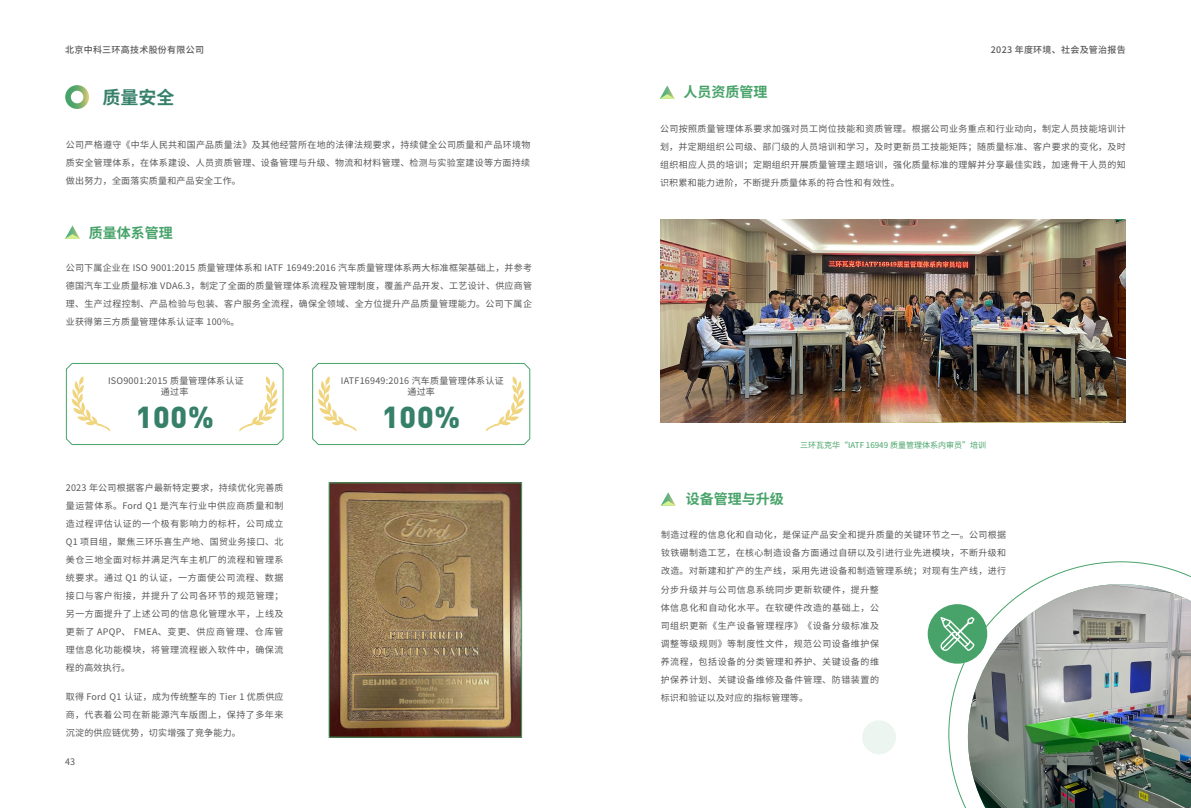
<style>
.page{position:relative;width:1191px;height:808px;background:#fff}
.page>*{position:absolute;margin:0;border:0;box-sizing:border-box;transform-origin:0 0}
.t1{font:900 30px "DIN Pro";letter-spacing:.025em;color:#368069}
.t2{font:700 18px "Source Han Sans CN";color:#368069}
.t3{font:700 14px "Source Han Sans SC";color:#47a369}
.t4{font:9px/18px "Source Han Sans CN";letter-spacing:.035em;color:#595757;text-align:justify}
.t5{font:500 9px "Source Han Sans CN";letter-spacing:.03em;color:#595757}
.t6{font:8px "Source Han Sans CN";color:#47a369}
</style>
<div class="page">
<img style="left:660px;top:220px;width:465px;height:203px">
<svg style="left:65px;top:363px;width:219px;height:82px"></svg>
<svg style="left:312px;top:363px;width:219px;height:82px"></svg>
<svg style="left:65px;top:85px;width:24px;height:24px"></svg>
<div style="left:71px;top:91px;width:12px;height:12px;background:#fff;border-radius:50%"></div>
<svg style="left:65px;top:225px;width:15px;height:14px"></svg>
<svg style="left:659px;top:85px;width:16px;height:14px"></svg>
<svg style="left:660px;top:492px;width:15px;height:14px"></svg>
<img style="left:331px;top:485px;width:189px;height:250px">
<div style="left:329px;top:483px;width:193px;height:254px;border:1px solid #47a369"></div>
<div style="left:927px;top:604px;width:60px;height:60px;background:#47a369;border-radius:50%"></div>
<div style="left:862px;top:720px;width:34px;height:34px;background:#ecf5f0;border-radius:50%"></div>
<img style="left:947px;top:561px;width:244px;height:247px">
<svg style="left:940px;top:617px;width:35px;height:34px"></svg>
<p class="t5" style="left:65px;top:45px;width:140px">北京中科三环高技术股份有限公司</p>
<p class="t5" style="left:991px;top:44px;width:136px">2023 年度环境、社会及管治报告</p>
<h2 class="t2" style="left:103px;top:87px;width:73px">质量安全</h2>
<p class="t4" style="left:66px;top:136px;width:466px">公司严格遵守《中华人民共和国产品质量法》及其他经营所在地的法律法规要求，持续健全公司质量和产品环境物质安全管理体系，在体系建设、人员资质管理、设备管理与升级、物流和材料管理、检测与实验室建设等方面持续做出努力，全面落实质量和产品安全工作。</p>
<h3 class="t3" style="left:89px;top:224px;width:85px">质量体系管理</h3>
<p class="t4" style="left:66px;top:259px;width:468px">公司下属企业在 ISO 9001:2015 质量管理体系和 IATF 16949:2016 汽车质量管理体系两大标准框架基础上，并参考德国汽车工业质量标准 VDA6.3，制定了全面的质量管理体系流程及管理制度，覆盖产品开发、工艺设计、供应商管理、生产过程控制、产品检验与包装、客户服务全流程，确保全领域、全方位提升产品质量管理能力。公司下属企业获得第三方质量管理体系认证率 100%。</p>
<p class="t4" style="left:108px;top:375px;width:137px;line-height:11.3px;text-align:center">ISO9001:2015 质量管理体系认证通过率</p>
<h1 class="t1" style="left:136px;top:396px;width:79px">100%</h1>
<p class="t4" style="left:66px;top:479px;width:219px">2023 年公司根据客户最新特定要求，持续优化完善质量运营体系。Ford Q1 是汽车行业中供应商质量和制造过程评估认证的一个极有影响力的标杆，公司成立Q1 项目组，聚焦三环乐喜生产地、国贸业务接口、北美仓三地全面对标并满足汽车主机厂的流程和管理系统要求。通过 Q1 的认证，一方面使公司流程、数据接口与客户衔接，并提升了公司各环节的规范管理；另一方面提升了上述公司的信息化管理水平，上线及更新了 APQP、 FMEA、变更、供应商管理、仓库管理信息化功能模块，将管理流程嵌入软件中，确保流程的高效执行。</p>
<p class="t4" style="left:66px;top:688px;width:219px">取得 Ford Q1 认证，成为传统整车的 Tier 1 优质供应商，代表着公司在新能源汽车版图上，保持了多年来沉淀的供应链优势，切实增强了竞争能力。</p>
<p class="t4" style="left:341px;top:375px;width:164px;line-height:11.3px;text-align:center">IATF16949:2016 汽车质量管理体系认证通过率</p>
<h1 class="t1" style="left:382px;top:396px;width:79px">100%</h1>
<h3 class="t3" style="left:683px;top:84px;width:85px">人员资质管理</h3>
<p class="t4" style="left:660px;top:119px;width:467px">公司按照质量管理体系要求加强对员工岗位技能和资质管理。根据公司业务重点和行业动向，制定人员技能培训计划，并定期组织公司级、部门级的人员培训和学习，及时更新员工技能矩阵；随质量标准、客户要求的变化，及时组织相应人员的培训；定期组织开展质量管理主题培训，强化质量标准的理解并分享最佳实践，加速骨干人员的知识积累和能力进阶，不断提升质量体系的符合性和有效性。</p>
<h3 class="t3" style="left:685px;top:491px;width:99px">设备管理与升级</h3>
<p class="t6" style="left:800px;top:441px;width:187px">三环瓦克华“IATF 16949 质量管理体系内审员”培训</p>
<p class="t4" style="left:661px;top:526px;width:347px">制造过程的信息化和自动化，是保证产品安全和提升质量的关键环节之一。公司根据钕铁硼制造工艺，在核心制造设备方面通过自研以及引进行业先进模块，不断升级和改造。对新建和扩产的生产线，采用先进设备和制造管理系统；对现有生产线，进行</p>
<p class="t4" style="left:660px;top:581px;width:220px">分步升级并与公司信息系统同步更新软硬件，提升整体信息化和自动化水平。在软硬件改造的基础上，公司组织更新《生产设备管理程序》《设备分级标准及调整等级规则》等制度性文件，规范公司设备维护保养流程，包括设备的分类管理和养护、关键设备的维护保养计划、关键设备维修及备件管理、防错装置的标识和验证以及对应的指标管理等。</p>
<p class="t4" style="left:65px;top:753px;width:11px">43</p>
<p class="t4" style="left:1115px;top:753px;width:11px">44</p>
</div>
